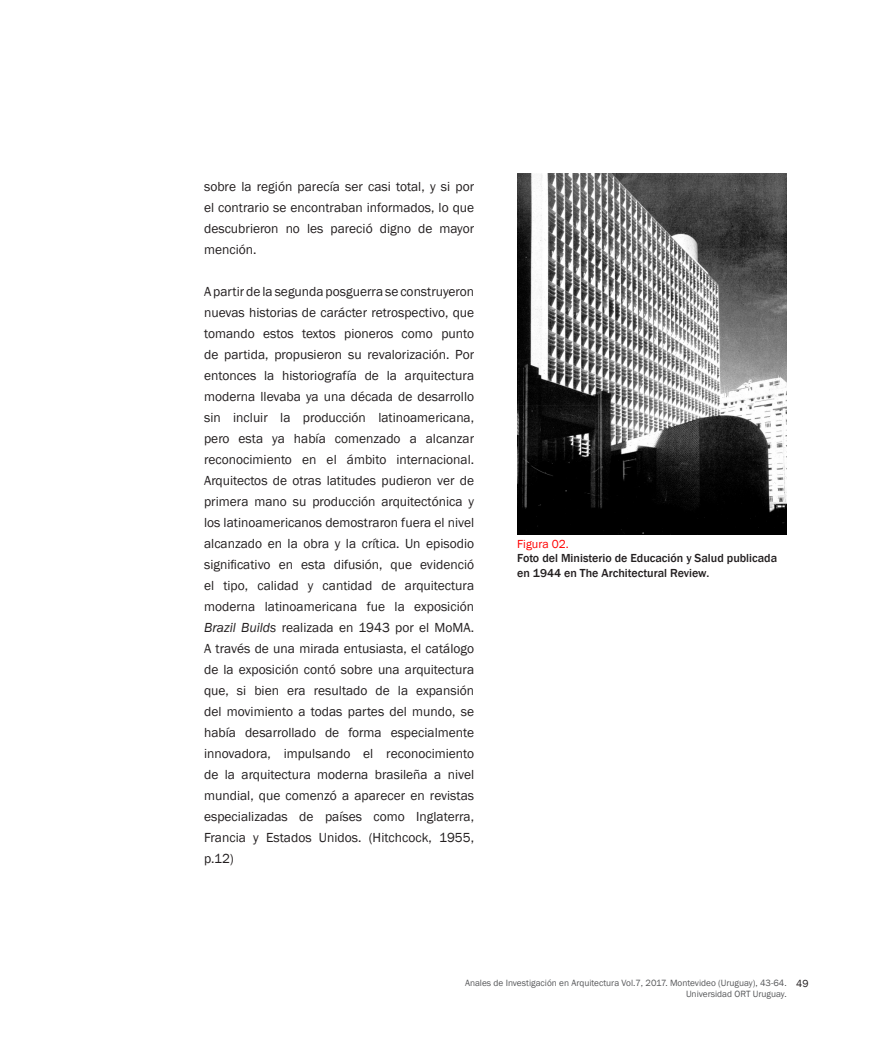
<style>
.page{position:relative;width:893px;height:1063px;background:#fff}
.page>*{position:absolute;margin:0;border:0;box-sizing:border-box;transform-origin:0 0}
.textos{font:13.5px/21px "Franklin Gothic";color:#231f20;text-align:justify}
.t1{font:500 12px/14.4px "Franklin Gothic";color:#231f20}
.t2{font:12px "Franklin Gothic";color:#f00}
.t3{font:9.3px/11.1px "Franklin Gothic";color:#57585a}
.s1{font-style:italic}
.s2{font-size:10.5px;color:#231f20}
</style>
<div class="page">
<img style="left:517px;top:174px;width:269px;height:360px">
<p class="textos" style="left:204px;top:176px;width:272px">sobre la región parecía ser casi total, y si por el contrario se encontraban informados, lo que descubrieron no les pareció digno de mayor mención.</p>
<p class="textos" style="left:204px;top:281px;width:272px">A partir de la segunda posguerra se construyeron nuevas historias de carácter retrospectivo, que tomando estos textos pioneros como punto de partida, propusieron su revalorización. Por entonces la historiografía de la arquitectura moderna llevaba ya una década de desarrollo sin incluir la producción latinoamericana, pero esta ya había comenzado a alcanzar reconocimiento en el ámbito internacional.<br>Arquitectos de otras latitudes pudieron ver de primera mano su producción arquitectónica y los latinoamericanos demostraron fuera el nivel alcanzado en la obra y la crítica. Un episodio significativo en esta difusión, que evidenció el tipo, calidad y cantidad de arquitectura moderna latinoamericana fue la exposición <span class="s1">Brazil Builds</span> realizada en 1943 por el MoMA.<br>A través de una mirada entusiasta, el catálogo de la exposición contó sobre una arquitectura que, si bien era resultado de la expansión del movimiento a todas partes del mundo, se había desarrollado de forma especialmente innovadora, impulsando el reconocimiento de la arquitectura moderna brasileña a nivel mundial, que comenzó a aparecer en revistas especializadas de países como Inglaterra, Francia y Estados Unidos. (Hitchcock, 1955, p.12)</p>
<p class="t2" style="left:517px;top:536px;width:53px">Figura 02.</p>
<p class="t1" style="left:517px;top:551px;width:262px">Foto del Ministerio de Educación y Salud publicada en 1944 en The Architectural Review.</p>
<p class="t3" style="left:686px;top:978px;width:124px;text-indent:-221px">Anales de Investigación en Arquitectura Vol.7, 2017. Montevideo (Uruguay), 43-64. <span class="s2">49<br></span>Universidad ORT Uruguay.</p>
</div>
